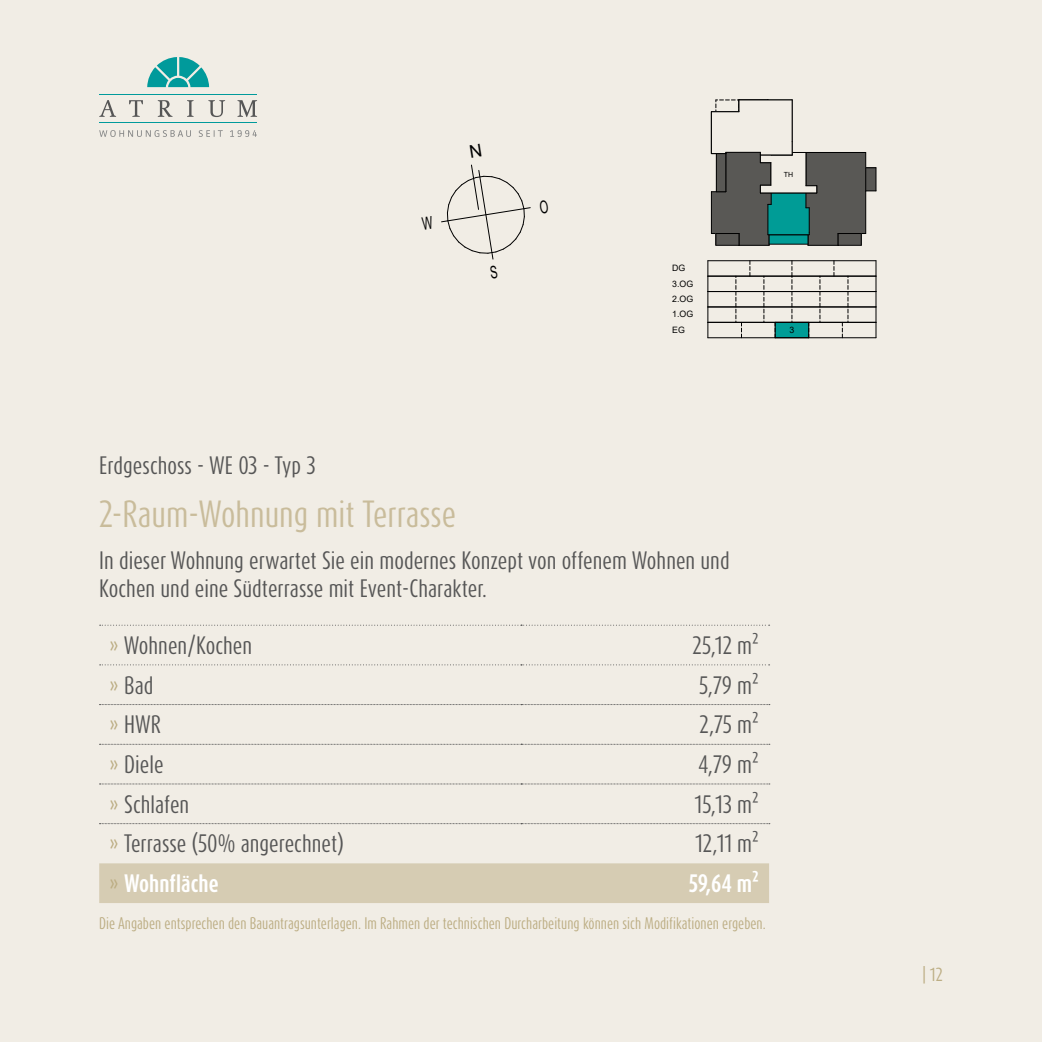
<style>
.page{position:relative;width:1042px;height:1042px;background:#f1ede5}
.page>*{position:absolute;margin:0;border:0;box-sizing:border-box;transform-origin:0 0}
.t1{font:31.5px "Dax Compact Pro";color:#c9bc9b}
.t2{font:21px/28px "Dax Compact Pro";color:#565656}
.t3{font:700 21px "Dax Compact Pro";color:#fff}
.t4{font:18.2px "Arial Narrow";color:#000;scale:.75 1}
.t5{font:15.75px "Dax Compact Pro";color:#bcad83}
.t6{font:14px "Dax Compact Pro";color:#bcad83;scale:.95 1}
.t7{font:8.75px "Arial";color:#000}
.t8{font:7px "Arial";color:#000}
.s1{color:#bcad83}
.s2{font-weight:400;color:#bcad83}
</style>
<div class="page">
<hr style="left:99px;top:94px;width:158px;height:1px;background:#009a9b">
<hr style="left:99px;top:122px;width:158px;height:1px;background:#009a9b">
<svg style="left:99px;top:100px;width:17px;height:17px"></svg>
<svg style="left:129px;top:100px;width:14px;height:17px"></svg>
<svg style="left:158px;top:100px;width:15px;height:17px"></svg>
<svg style="left:187px;top:100px;width:7px;height:17px"></svg>
<svg style="left:208px;top:100px;width:17px;height:17px"></svg>
<svg style="left:237px;top:100px;width:20px;height:17px"></svg>
<svg style="left:147px;top:57px;width:62px;height:30px"></svg>
<svg style="left:99px;top:130px;width:158px;height:7px"></svg>
<div style="left:99px;top:863px;width:670px;height:40px;background:#d6ccb3"></div>
<svg style="left:99px;top:704px;width:671px;height:1px"></svg>
<svg style="left:99px;top:744px;width:671px;height:1px"></svg>
<svg style="left:99px;top:783px;width:671px;height:1px"></svg>
<svg style="left:99px;top:823px;width:671px;height:1px"></svg>
<svg style="left:100px;top:625px;width:669px;height:1px"></svg>
<svg style="left:100px;top:664px;width:669px;height:1px"></svg>
<div style="left:775px;top:322px;width:34px;height:16px;background:#009c96"></div>
<hr style="left:708px;top:337px;width:168px;height:1px;background:#000">
<hr style="left:708px;top:322px;width:168px;height:1px;background:#000">
<hr style="left:708px;top:307px;width:168px;height:1px;background:#000">
<hr style="left:708px;top:291px;width:168px;height:1px;background:#000">
<hr style="left:708px;top:276px;width:168px;height:1px;background:#000">
<svg style="left:707px;top:261px;width:1px;height:77px"></svg>
<hr style="left:708px;top:260px;width:168px;height:1px;background:#000">
<svg style="left:875px;top:261px;width:1px;height:77px"></svg>
<svg style="left:749px;top:261px;width:1px;height:15px"></svg>
<svg style="left:833px;top:261px;width:1px;height:15px"></svg>
<svg style="left:763px;top:276px;width:1px;height:46px"></svg>
<svg style="left:791px;top:261px;width:1px;height:61px"></svg>
<svg style="left:819px;top:276px;width:1px;height:46px"></svg>
<svg style="left:735px;top:276px;width:7px;height:62px"></svg>
<svg style="left:775px;top:323px;width:1px;height:14px"></svg>
<svg style="left:808px;top:323px;width:1px;height:14px"></svg>
<svg style="left:842px;top:276px;width:6px;height:62px"></svg>
<svg style="left:711px;top:100px;width:165px;height:146px"></svg>
<hr style="left:711px;top:112px;width:1px;height:42px;background:#000">
<svg style="left:441px;top:164px;width:90px;height:96px"></svg>
<p class="t7" style="left:672px;top:262px;width:15px">DG</p>
<p class="t7" style="left:672px;top:308px;width:23px">1.OG</p>
<p class="t7" style="left:672px;top:278px;width:23px">3.OG</p>
<p class="t7" style="left:672px;top:293px;width:23px">2.OG</p>
<p class="t4" style="left:670px;top:301px;width:23px">5m</p>
<p class="t7" style="left:672px;top:324px;width:14px">EG</p>
<p class="t8" style="left:784px;top:169px;width:11px">TH</p>
<p class="t7" style="left:789px;top:324px;width:6px">3</p>
<p class="t2" style="left:99px;top:452px;width:218px">Erdgeschoss - WE 03 - Typ 3</p>
<h1 class="t1" style="left:99px;top:493px;width:358px">2-Raum-Wohnung mit Terrasse</h1>
<p class="t2" style="left:99px;top:546px;width:632px">In dieser Wohnung erwartet Sie ein modernes Konzept von offenem Wohnen und<br>Kochen und eine Südterrasse mit Event-Charakter.</p>
<p class="t2" style="left:109px;top:631px;width:145px"><span class="s1">»</span> Wohnen/Kochen</p>
<p class="t2" style="left:692px;top:631px;width:68px">25,12 m²</p>
<p class="t2" style="left:109px;top:671px;width:46px"><span class="s1">»</span> Bad</p>
<p class="t2" style="left:699px;top:671px;width:61px">5,79 m²</p>
<p class="t2" style="left:109px;top:711px;width:53px"><span class="s1">»</span> HWR</p>
<p class="t2" style="left:699px;top:711px;width:61px">2,75 m²</p>
<p class="t2" style="left:109px;top:750px;width:56px"><span class="s1">»</span> Diele</p>
<p class="t2" style="left:698px;top:750px;width:63px">4,79 m²</p>
<p class="t2" style="left:109px;top:790px;width:82px"><span class="s1">»</span> Schlafen</p>
<p class="t2" style="left:694px;top:790px;width:66px">15,13 m²</p>
<p class="t2" style="left:109px;top:830px;width:236px"><span class="s1">»</span> Terrasse (50% angerechnet)</p>
<p class="t2" style="left:695px;top:830px;width:65px">12,11 m²</p>
<p class="t3" style="left:109px;top:869px;width:111px"><span class="s2">»</span> Wohnfläche</p>
<p class="t3" style="left:689px;top:869px;width:72px">59,64 m²</p>
<p class="t6" style="left:99px;top:914px;width:703px">Die Angaben entsprechen den Bauantragsunterlagen. Im Rahmen der technischen Durcharbeitung können sich Modifikationen ergeben.</p>
<p class="t5" style="left:922px;top:964px;width:22px">| 12</p>
</div>
